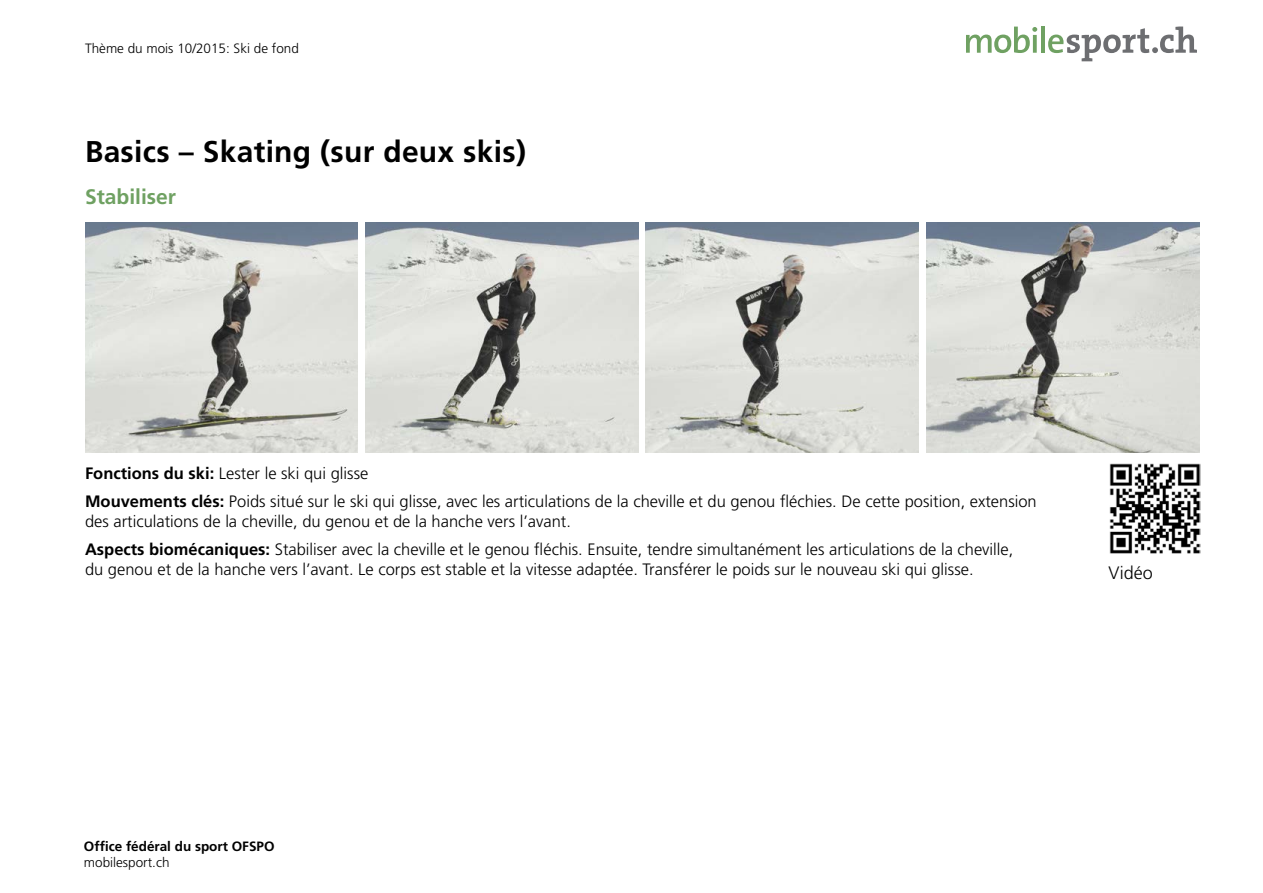
<style>
.page{position:relative;width:1263px;height:893px;background:#fff}
.page>*{position:absolute;margin:0;border:0;box-sizing:border-box;transform-origin:0 0}
._1_Haupttitel{font:700 30px "Frutiger LT";letter-spacing:.01em;color:#000}
.H2_Titel_gruen_11pt{font:700 21px "Frutiger LT";color:#6fa162}
.P_Gundtext_f{font:300 18px "Frutiger LT";color:#000}
.TD_Tabelle_f{font:300 16.5px/19.8px "Frutiger LT";color:#000}
.t1{font:300 13.5px "Frutiger LT";color:#000}
.t2{font:700 13.5px "Frutiger LT";color:#000}
.s1{font-weight:700}
</style>
<div class="page">
<svg style="left:966px;top:27px;width:71px;height:26px"></svg>
<hr style="left:1041px;top:27px;width:4px;height:26px;background:#6fa162">
<svg style="left:1048px;top:27px;width:149px;height:34px"></svg>
<img style="left:1110px;top:464px;width:90px;height:90px">
<img style="left:85px;top:223px;width:273px;height:229px">
<img style="left:366px;top:223px;width:272px;height:229px">
<img style="left:646px;top:223px;width:272px;height:229px">
<img style="left:926px;top:223px;width:273px;height:229px">
<p class="t1" style="left:85px;top:40px;width:215px">Thème du mois 10/2015: Ski de fond</p>
<p class="_1_Haupttitel" style="left:85px;top:134px;width:443px">Basics – Skating (sur deux skis)</p>
<h2 class="H2_Titel_gruen_11pt" style="left:85px;top:184px;width:93px">Stabiliser</h2>
<p class="TD_Tabelle_f" style="left:85px;top:464px;width:285px"><span class="s1">Fonctions du ski:</span> Lester le ski qui glisse</p>
<p class="TD_Tabelle_f" style="left:85px;top:492px;width:953px"><span class="s1">Mouvements clés:</span> Poids situé sur le ski qui glisse, avec les articulations de la cheville et du genou fléchies. De cette position, extension des articulations de la cheville, du genou et de la hanche vers l’avant.</p>
<p class="TD_Tabelle_f" style="left:85px;top:540px;width:930px"><span class="s1">Aspects biomécaniques:</span> Stabiliser avec la cheville et le genou fléchis. Ensuite, tendre simultanément les articulations de la cheville, du genou et de la hanche vers l’avant. Le corps est stable et la vitesse adaptée. Transférer le poids sur le nouveau ski qui glisse.</p>
<p class="P_Gundtext_f" style="left:1108px;top:563px;width:46px">Vidéo</p>
<p class="t2" style="left:84px;top:839px;width:192px">Office fédéral du sport OFSPO</p>
<p class="t1" style="left:84px;top:855px;width:87px">mobilesport.ch</p>
</div>
